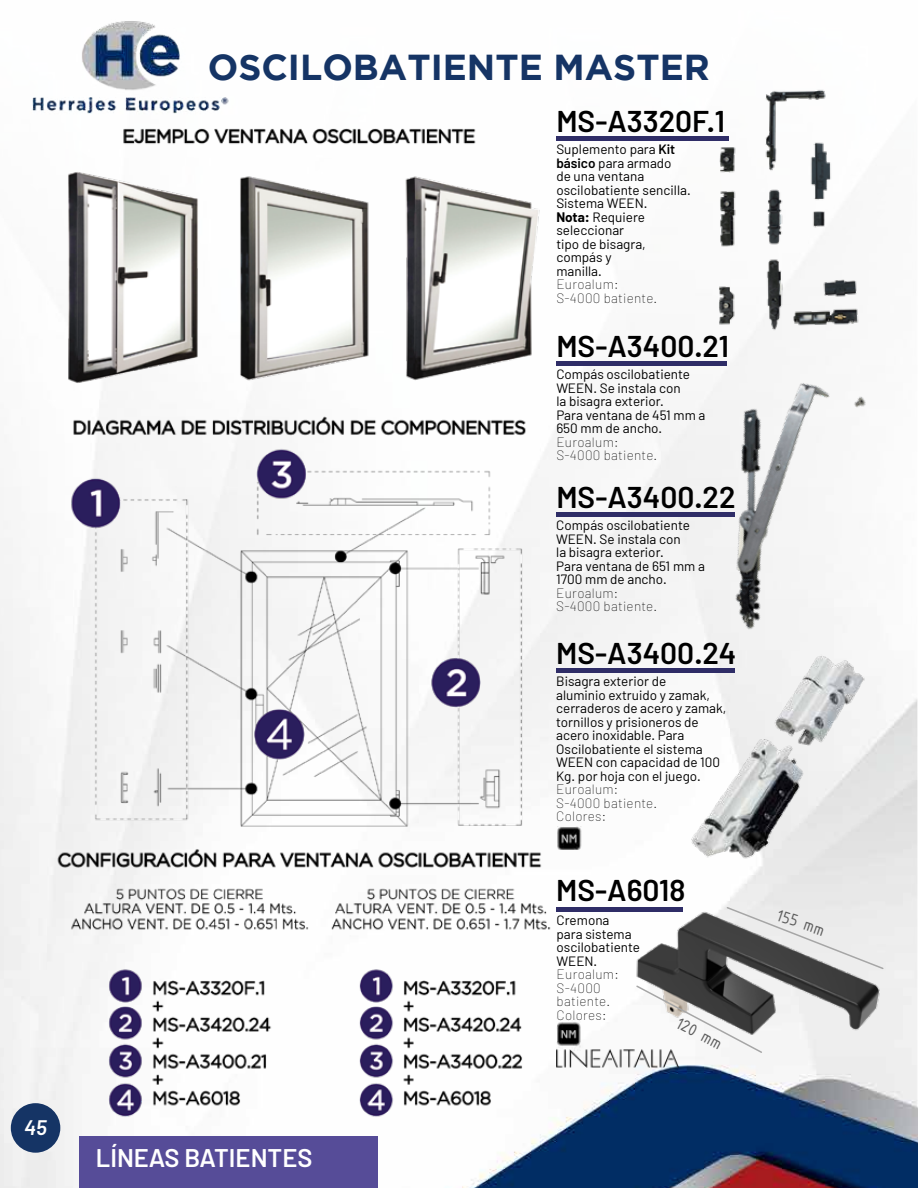
<style>
.page{position:relative;width:918px;height:1188px;background:#fff}
.page>*{position:absolute;margin:0;border:0;box-sizing:border-box;transform-origin:0 0}
.t1{font:700 36px "Gotham";color:#153465}
.t2{font:600 30px "Barlow";color:#000}
.t3{font:600 25.5px "Barlow";color:#fff}
.t4{font:italic 600 21px "Barlow";color:#fff}
.t5{font:18px "ISOCPEUR";color:#5c5c5c}
.t6{font:13.5px/13.5px "Barlow";color:#000}
.t7{font:100 13.5px/13.5px "Barlow";letter-spacing:.02em;color:#000}
.s1{font-weight:600}
.s2{font-weight:700}
</style>
<div class="page">
<img style="left:0;top:21px;width:918px;height:1167px">
<div style="left:11px;top:1103px;width:49px;height:50px;background:#153465;border-radius:50%"></div>
<div style="left:80px;top:1136px;width:298px;height:52px;background:#564c98"></div>
<img style="left:54px;top:116px;width:546px;height:1036px">
<img style="left:694px;top:80px;width:182px;height:276px">
<div style="left:556px;top:136px;width:173px;height:5px;background:#2f2d67"></div>
<hr style="left:556px;top:907px;width:127px;height:4px;background:#2f2d67">
<img style="left:630px;top:897px;width:259px;height:165px">
<svg style="left:635px;top:984px;width:128px;height:70px"></svg>
<svg style="left:725px;top:906px;width:160px;height:64px;background:#bdbdbd"></svg>
<img style="left:556px;top:1016px;width:27px;height:34px">
<img style="left:556px;top:1050px;width:122px;height:18px">
<img style="left:717px;top:364px;width:166px;height:287px">
<div style="left:556px;top:361px;width:170px;height:5px;background:#2f2d67"></div>
<div style="left:556px;top:512px;width:179px;height:5px;background:#2f2d67"></div>
<img style="left:655px;top:644px;width:219px;height:222px">
<div style="left:556px;top:668px;width:178px;height:5px;background:#2f2d67"></div>
<img style="left:557px;top:827px;width:29px;height:23px">
<h3 class="t4" style="left:24px;top:1114px;width:24px">45</h3>
<h1 class="t1" style="left:208px;top:47px;width:504px">OSCILOBATIENTE MASTER</h1>
<h2 class="t2" style="left:556px;top:102px;width:170px">MS-A3320F.1</h2>
<p class="t6" style="left:556px;top:142px;width:136px">Suplemento para <span class="s1">Kit básico</span> para armado<br>de una ventana oscilobatiente sencilla.<br>Sistema WEEN.<br><span class="s2">Nota:</span> Requiere seleccionar<br>tipo de bisagra, compás y<br>manilla.</p>
<p class="t7" style="left:556px;top:277px;width:102px">Euroalum:<br>S-4000 batiente.</p>
<h2 class="t2" style="left:556px;top:327px;width:174px">MS-A3400.21</h2>
<p class="t6" style="left:556px;top:367px;width:151px">Compás oscilobatiente<br>WEEN. Se instala con<br>la bisagra exterior.<br>Para ventana de 451 mm a<br>650 mm de ancho.</p>
<p class="t7" style="left:556px;top:435px;width:102px">Euroalum:<br>S-4000 batiente.</p>
<h2 class="t2" style="left:556px;top:479px;width:181px">MS-A3400.22</h2>
<p class="t6" style="left:556px;top:518px;width:150px">Compás oscilobatiente<br>WEEN. Se instala con<br>la bisagra exterior.<br>Para ventana de 651 mm a<br>1700 mm de ancho.</p>
<p class="t7" style="left:556px;top:586px;width:102px">Euroalum:<br>S-4000 batiente.</p>
<h2 class="t2" style="left:556px;top:635px;width:182px">MS-A3400.24</h2>
<p class="t6" style="left:556px;top:674px;width:172px">Bisagra exterior de<br>aluminio extruido y zamak, cerraderos de acero y zamak, tornillos y prisioneros de acero inoxidable. Para<br>Oscilobatiente el sistema<br>WEEN con capacidad de 100<br>Kg. por hoja con el juego.</p>
<p class="t7" style="left:556px;top:783px;width:102px">Euroalum:<br>S-4000 batiente.<br>Colores:</p>
<h2 class="t2" style="left:556px;top:871px;width:131px">MS-A6018</h2>
<h3 class="t3" style="left:96px;top:1142px;width:218px">LÍNEAS BATIENTES</h3>
<p class="t6" style="left:557px;top:913px;width:85px">Cremona<br>para sistema oscilobatiente<br>WEEN.</p>
<p class="t7" style="left:557px;top:967px;width:64px">Euroalum:<br>S-4000 batiente.<br>Colores:</p>
<h3 class="t5" style="left:683px;top:1011px;width:51px;rotate:28deg">120 mm</h3>
<h3 class="t5" style="left:781px;top:903px;width:51px;rotate:19deg">155 mm</h3>
</div>
